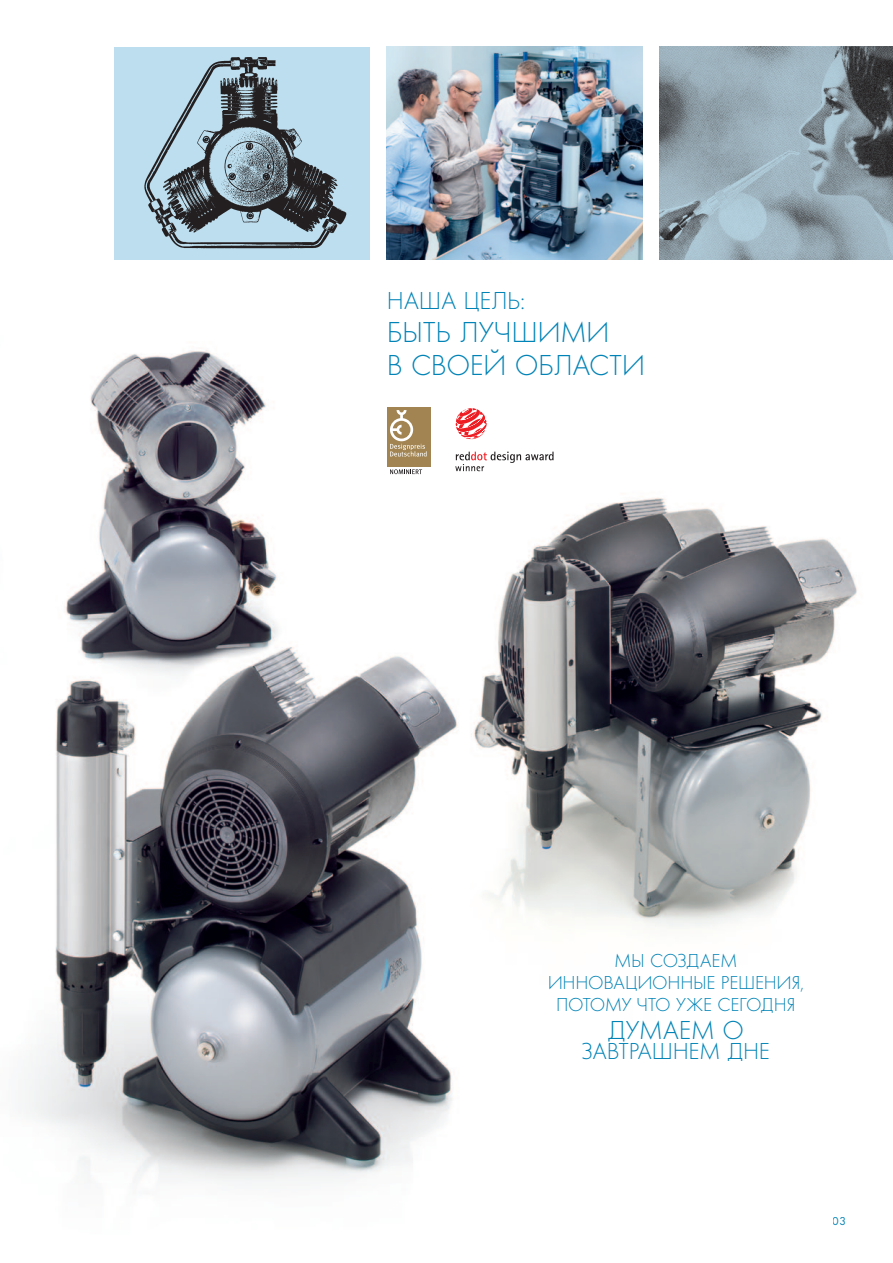
<style>
.page{position:relative;width:893px;height:1263px;background:#fff}
.page>*{position:absolute;margin:0;border:0;box-sizing:border-box;transform-origin:0 0}
.t1{font:300 30px/33px "Futura TOT";letter-spacing:-.015em;color:#0083b6}
.t2{font:300 27px "Futura TOT";letter-spacing:-.015em;color:#0083b6}
.t3{font:300 25.5px "Futura TOT";color:#0083b6}
.t4{font:300 24px "Futura TOT";letter-spacing:-.015em;color:#0083b6}
.t5{font:300 19.5px/21.8px "Futura TOT";letter-spacing:-.015em;color:#0083b6;text-align:center}
.t6{font:12px "Futura TOT Boo";color:#0083b6}
</style>
<div class="page">
<img style="left:25px;top:238px;width:868px;height:946px">
<img style="left:659px;top:47px;width:234px;height:212px">
<img style="left:387px;top:47px;width:255px;height:212px">
<div style="left:115px;top:47px;width:255px;height:212px;background:#bcdeee"></div>
<img style="left:144px;top:57px;width:203px;height:192px">
<div style="left:450px;top:402px;width:110px;height:75px;background:#fff"></div>
<svg style="left:455px;top:452px;width:99px;height:19px"></svg>
<svg style="left:456px;top:408px;width:31px;height:31px"></svg>
<div style="left:486px;top:463px;width:22px;height:10px;background:#fff"></div>
<div style="left:387px;top:407px;width:43px;height:60px;background:#a18451"></div>
<svg style="left:390px;top:410px;width:37px;height:47px"></svg>
<svg style="left:390px;top:469px;width:32px;height:5px"></svg>
<h3 class="t3" style="left:387px;top:286px;width:140px">НАША ЦЕЛЬ:</h3>
<h1 class="t1" style="left:387px;top:316px;width:260px">БЫТЬ ЛУЧШИМИ<br>В СВОЕЙ ОБЛАСТИ</h1>
<p class="t5" style="left:548px;top:950px;width:258px">МЫ СОЗДАЕМ<br>ИННОВАЦИОННЫЕ РЕШЕНИЯ,<br>ПОТОМУ ЧТО УЖЕ СЕГОДНЯ</p>
<h2 class="t2" style="left:608px;top:1015px;width:138px">ДУМАЕМ О</h2>
<p class="t4" style="left:582px;top:1037px;width:190px">ЗАВТРАШНЕМ ДНЕ</p>
<p class="t6" style="left:833px;top:1214px;width:15px">03</p>
</div>
